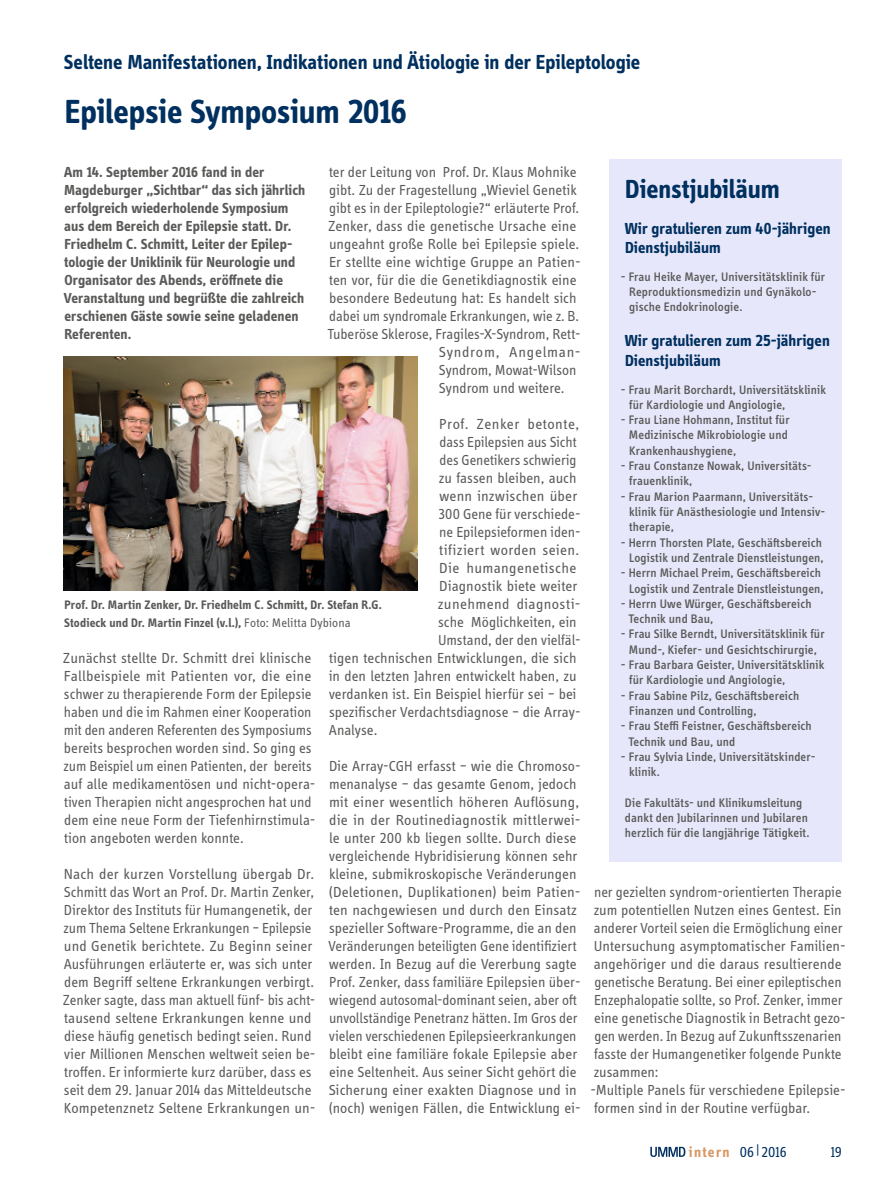
<style>
.page{position:relative;width:893px;height:1191px;background:#fff}
.page>*{position:absolute;margin:0;border:0;box-sizing:border-box;transform-origin:0 0}
.t1{font:700 34.5px "Info Display OT";letter-spacing:-.005em;color:#00305f}
.t2{font:700 27px "Info Display OT";color:#00305f}
.t3{font:700 21px "Info Display OT";color:#00305f}
.t4{font:700 16.5px/19.8px "Info Display OT";letter-spacing:.005em;color:#00305f}
.t5{font:15px/18px "Info Display OT";color:#5a5a59}
.t6{font:700 15px/18px "Info Display OT";letter-spacing:.005em;color:#5a5a59}
.t7{font:15px "Info Display OT";letter-spacing:.025em;color:#5a5a59}
.t8{font:15px "Info Display OT";letter-spacing:.02em;color:#5a5a59}
.t9{font:15px "Info Display OT";letter-spacing:.03em;color:#5a5a59}
.t10{font:15px "Info Display OT";letter-spacing:.045em;color:#5a5a59}
.t11{font:15px "Info Display OT";color:#00305f}
.t12{font:500 12.75px/15.3px "Info Display OT";letter-spacing:.01em;color:#5a5a59}
.t13{font:700 12.75px/18px "Info Display OT";letter-spacing:.015em;color:#5a5a59}
.s1{font-weight:400}
.s2{font-weight:700;color:#d79965}
</style>
<div class="page">
<img style="left:64px;top:356px;width:354px;height:234px">
<div style="left:610px;top:159px;width:232px;height:702px;background:#e6e7fa"></div>
<svg style="left:650px;top:1146px;width:35px;height:11px"></svg>
<h3 class="t3" style="left:64px;top:49px;width:578px">Seltene Manifestationen, Indikationen und Ätiologie in der Epileptologie</h3>
<h1 class="t1" style="left:65px;top:91px;width:344px">Epilepsie Symposium 2016</h1>
<p class="t6" style="left:64px;top:163px;width:243px">Am 14. September 2016 fand in der Magdeburger „Sichtbar“ das sich jährlich erfolgreich wiederholende Symposium aus dem Bereich der Epilepsie statt. Dr.<br>Friedhelm C. Schmitt, Leiter der Epilep&shy;tologie der Uniklinik für Neurologie und Organisator des Abends, eröffnete die Veranstaltung und begrüßte die zahlreich erschienen Gäste sowie seine geladenen Referenten.</p>
<p class="t5" style="left:329px;top:163px;width:249px">ter der Leitung von Prof. Dr. Klaus Mohnike</p>
<p class="t5" style="left:329px;top:181px;width:249px">gibt. Zu der Fragestellung „Wieviel Genetik</p>
<p class="t5" style="left:329px;top:199px;width:251px">gibt es in der Epileptologie?“ erläuterte Prof.</p>
<p class="t5" style="left:328px;top:217px;width:250px">Zenker, dass die genetische Ursache eine</p>
<p class="t5" style="left:329px;top:235px;width:252px">ungeahnt große Rolle bei Epilepsie spiele.</p>
<p class="t5" style="left:329px;top:253px;width:253px">Er stellte eine wichtige Gruppe an Patien-</p>
<p class="t5" style="left:329px;top:271px;width:249px">ten vor, für die die Genetikdiagnostik eine</p>
<p class="t5" style="left:329px;top:289px;width:249px">besondere Bedeutung hat: Es handelt sich</p>
<p class="t5" style="left:329px;top:307px;width:251px">dabei um syndromale Erkrankungen, wie z. B.</p>
<p class="t5" style="left:327px;top:325px;width:255px">Tuberöse Sklerose, Fragiles-X-Syndrom, Rett-</p>
<p class="t10" style="left:439px;top:343px;width:143px">Syndrom, Angelman-</p>
<p class="t5" style="left:439px;top:361px;width:139px">Syndrom, Mowat-Wilson</p>
<p class="t5" style="left:439px;top:379px;width:127px">Syndrom und weitere.</p>
<p class="t9" style="left:439px;top:415px;width:142px">Prof. Zenker betonte,</p>
<p class="t5" style="left:439px;top:433px;width:139px">dass Epilepsien aus Sicht</p>
<p class="t5" style="left:439px;top:451px;width:139px">des Genetikers schwierig</p>
<p class="t5" style="left:439px;top:469px;width:139px">zu fassen bleiben, auch</p>
<p class="t5" style="left:439px;top:487px;width:139px">wenn inzwischen über</p>
<p class="t5" style="left:439px;top:505px;width:144px">300 Gene für verschiede-</p>
<p class="t5" style="left:439px;top:523px;width:143px">ne Epilepsieformen iden-</p>
<p class="t8" style="left:439px;top:541px;width:141px">tifiziert worden seien.</p>
<p class="t7" style="left:439px;top:559px;width:139px">Die humangenetische</p>
<p class="t5" style="left:439px;top:577px;width:140px">Diagnostik biete weiter</p>
<p class="t7" style="left:438px;top:595px;width:144px">zunehmend diagnosti-</p>
<p class="t5" style="left:438px;top:613px;width:140px">sche Möglichkeiten, ein</p>
<p class="t5" style="left:438px;top:631px;width:144px">Umstand, der den vielfäl-</p>
<p class="t5" style="left:329px;top:649px;width:249px">tigen technischen Entwicklungen, die sich</p>
<p class="t5" style="left:329px;top:667px;width:249px">in den letzten Jahren entwickelt haben, zu</p>
<p class="t5" style="left:329px;top:685px;width:249px">verdanken ist. Ein Beispiel hierfür sei – bei</p>
<p class="t5" style="left:329px;top:703px;width:253px">spezifischer Verdachtsdiagnose – die Array-</p>
<p class="t5" style="left:329px;top:721px;width:50px">Analyse.</p>
<p class="t5" style="left:329px;top:757px;width:254px">Die Array-CGH erfasst – wie die Chromoso&shy;menanalyse – das gesamte Genom, jedoch mit einer wesentlich höheren Auflösung, die in der Routinediagnostik mittlerwei&shy;le unter 200 kb liegen sollte. Durch diese vergleichende Hybridisierung können sehr kleine, submikroskopische Veränderungen (Deletionen, Duplikationen) beim Patien&shy;ten nachgewiesen und durch den Einsatz spezieller Software-Programme, die an den Veränderungen beteiligten Gene identifiziert werden. In Bezug auf die Vererbung sagte Prof. Zenker, dass familiäre Epilepsien über&shy;wiegend autosomal-dominant seien, aber oft unvollständige Penetranz hätten. Im Gros der vielen verschiedenen Epilepsieerkrankungen bleibt eine familiäre fokale Epilepsie aber eine Seltenheit. Aus seiner Sicht gehört die Sicherung einer exakten Diagnose und in (noch) wenigen Fällen, die Entwicklung ei-</p>
<p class="t13" style="left:64px;top:596px;width:319px">Prof. Dr. Martin Zenker, Dr. Friedhelm C. Schmitt, Dr. Stefan R.G.<br>Stodieck und Dr. Martin Finzel (v.l.), <span class="s1">Foto: Melitta Dybiona</span></p>
<p class="t5" style="left:63px;top:649px;width:254px">Zunächst stellte Dr. Schmitt drei klinische Fallbeispiele mit Patienten vor, die eine schwer zu therapierende Form der Epilepsie haben und die im Rahmen einer Kooperation mit den anderen Referenten des Symposiums bereits besprochen worden sind. So ging es zum Beispiel um einen Patienten, der bereits auf alle medikamentösen und nicht-opera&shy;tiven Therapien nicht angesprochen hat und dem eine neue Form der Tiefenhirnstimula&shy;tion angeboten werden konnte.</p>
<p class="t5" style="left:63px;top:865px;width:254px">Nach der kurzen Vorstellung übergab Dr.<br>Schmitt das Wort an Prof. Dr. Martin Zenker, Direktor des Instituts für Humangenetik, der zum Thema Seltene Erkrankungen – Epilepsie und Genetik berichtete. Zu Beginn seiner Ausführungen erläuterte er, was sich unter dem Begriff seltene Erkrankungen verbirgt.<br>Zenker sagte, dass man aktuell fünf- bis acht&shy;tausend seltene Erkrankungen kenne und diese häufig genetisch bedingt seien. Rund vier Millionen Menschen weltweit seien be&shy;troffen. Er informierte kurz darüber, dass es seit dem 29. Januar 2014 das Mitteldeutsche Kompetenznetz Seltene Erkrankungen un-</p>
<h2 class="t2" style="left:625px;top:173px;width:156px">Dienstjubiläum</h2>
<p class="t4" style="left:625px;top:218px;width:208px">Wir gratulieren zum 40-jährigen<br>Dienstjubiläum</p>
<p class="t12" style="left:629px;top:268px;width:197px;text-indent:-8px">- Frau Heike Mayer, Universitätsklinik für<br>Reproduktionsmedizin und Gynäkolo&shy;gische Endokrinologie.</p>
<p class="t4" style="left:625px;top:331px;width:207px">Wir gratulieren zum 25-jährigen<br>Dienstjubiläum</p>
<p class="t12" style="left:629px;top:381px;width:198px;text-indent:-8px">- Frau Marit Borchardt, Universitätsklinik für Kardiologie und Angiologie,</p>
<p class="t12" style="left:629px;top:412px;width:162px;text-indent:-8px">- Frau Liane Hohmann, Institut für<br>Medizinische Mikrobiologie und<br>Krankenhaushygiene,</p>
<p class="t12" style="left:629px;top:458px;width:184px;text-indent:-8px">- Frau Constanze Nowak, Universitäts&shy;frauenklinik,</p>
<p class="t12" style="left:629px;top:488px;width:198px;text-indent:-8px">- Frau Marion Paarmann, Universitäts&shy;klinik für Anästhesiologie und Intensiv&shy;therapie,</p>
<p class="t12" style="left:621px;top:534px;width:204px;text-align:right">- Herrn Thorsten Plate, Geschäftsbereich<br>Logistik und Zentrale Dienstleistungen,</p>
<p class="t12" style="left:621px;top:565px;width:204px;text-align:right">- Herrn Michael Preim, Geschäftsbereich<br>Logistik und Zentrale Dienstleistungen,</p>
<p class="t12" style="left:628px;top:595px;width:185px;text-indent:-7px">- Herrn Uwe Würger, Geschäftsbereich<br>Technik und Bau,</p>
<p class="t12" style="left:621px;top:626px;width:205px;text-align:center">- Frau Silke Berndt, Universitätsklinik für<br>Mund-, Kiefer- und Gesichtschirurgie,</p>
<p class="t12" style="left:629px;top:657px;width:197px;text-indent:-8px">- Frau Barbara Geister, Universitätsklinik für Kardiologie und Angiologie,</p>
<p class="t12" style="left:629px;top:687px;width:172px;text-indent:-8px">- Frau Sabine Pilz, Geschäftsbereich<br>Finanzen und Controlling,</p>
<p class="t12" style="left:628px;top:718px;width:185px;text-indent:-7px">- Frau Steffi Feistner, Geschäftsbereich<br>Technik und Bau, und</p>
<p class="t12" style="left:629px;top:748px;width:188px;text-indent:-8px">- Frau Sylvia Linde, Universitätskinder&shy;klinik.</p>
<p class="t12" style="left:625px;top:794px;width:186px">Die Fakultäts- und Klinikumsleitung dankt den Jubilarinnen und Jubilaren herzlich für die langjährige Tätigkeit.</p>
<p class="t5" style="left:590px;top:883px;width:257px">ner gezielten syndrom-orientierten Therapie zum potentiellen Nutzen eines Gentest. Ein anderer Vorteil seien die Ermöglichung einer Untersuchung asymptomatischer Familien&shy;angehöriger und die daraus resultierende genetische Beratung. Bei einer epileptischen Enzephalopatie sollte, so Prof. Zenker, immer eine genetische Diagnostik in Betracht gezo&shy;gen werden. In Bezug auf Zukunftsszenarien fasste der Humangenetiker folgende Punkte zusammen:<br>-Multiple Panels für verschiedene Epilepsie&shy;formen sind in der Routine verfügbar.</p>
<p class="t11" style="left:689px;top:1143px;width:99px"><span class="s2">intern</span> 06|2016</p>
<p class="t11" style="left:831px;top:1143px;width:13px">19</p>
</div>
